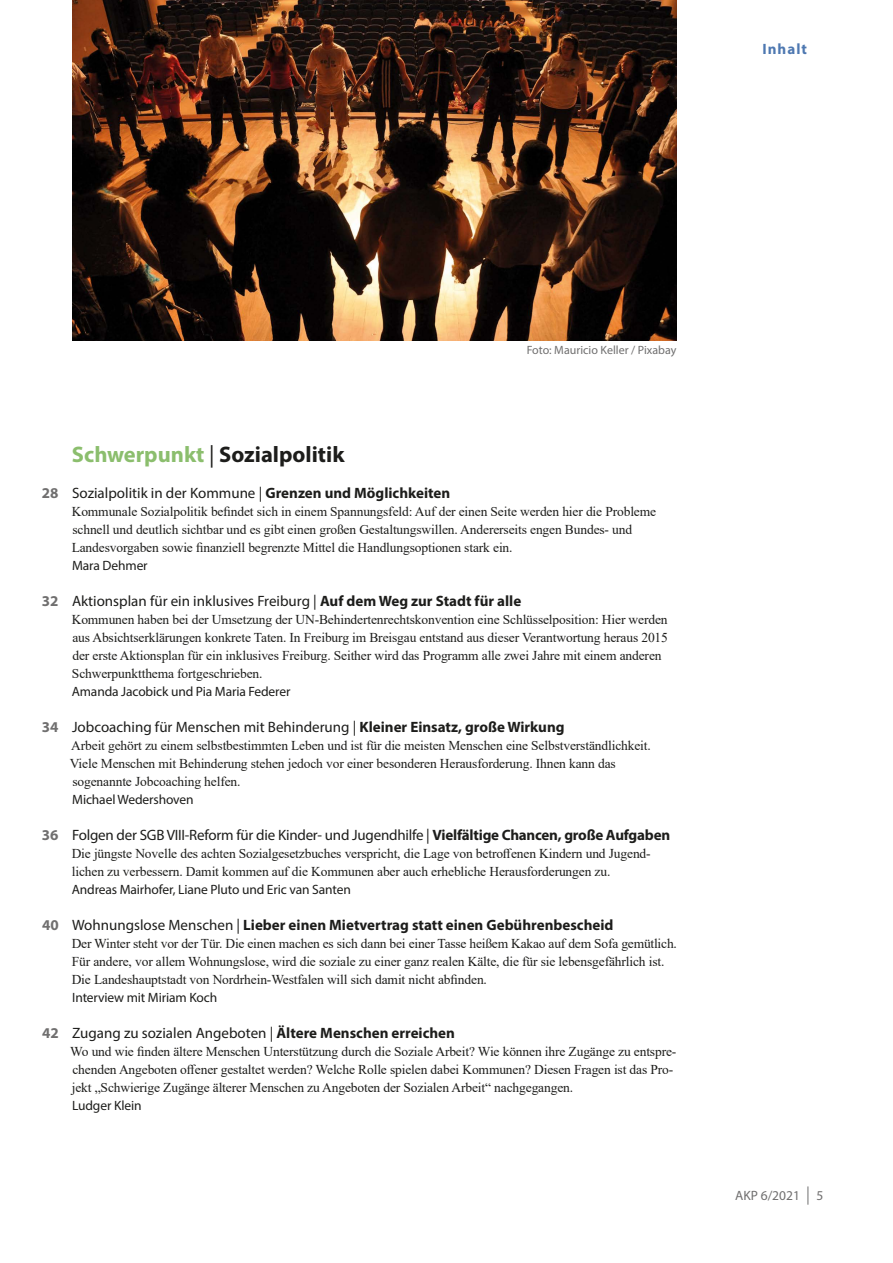
<style>
.page{position:relative;width:893px;height:1263px;background:#fff}
.page>*{position:absolute;margin:0;border:0;box-sizing:border-box;transform-origin:0 0}
.t1{font:700 22.5px "Myriad Pro";color:#1d1d1b}
.t2{font:15px "Myriad Pro";color:#1d1d1b}
.t3{font:700 15px "Myriad Pro";color:#1d1d1b}
.t4{font:700 15px "Myriad Pro";letter-spacing:.07em;color:#4e78b1}
.t5{font:13.5px/18px "Times New Roman";letter-spacing:-.01em;color:#1d1d1b}
.t6{font:13.5px "Myriad Pro";letter-spacing:-.01em;color:#1d1d1b}
.t7{font:13.5px "Myriad Pro";color:#706f6f}
.t8{font:12px "Myriad Pro";color:#706f6f}
.s1{color:#8bbe6d}
.s2{font-weight:400}
.s3{font-weight:700;color:#706f6f}
.s4{font-weight:700}
.s5{color:#706f6f}
</style>
<div class="page">
<svg style="left:807px;top:1186px;width:1px;height:19px"></svg>
<img style="left:72px;top:0;width:605px;height:341px">
<p class="t4" style="left:762px;top:39px;width:46px">Inhalt</p>
<p class="t8" style="left:527px;top:342px;width:151px">Foto: Mauricio Keller / Pixabay</p>
<h1 class="t1" style="left:72px;top:439px;width:274px"><span class="s1">Schwerpunkt</span> <span class="s2">|</span> Sozialpolitik</h1>
<p class="t2" style="left:42px;top:483px;width:410px"><span class="s3">28</span> Sozialpolitik in der Kommune | <span class="s4">Grenzen und Möglichkeiten</span></p>
<p class="t5" style="left:72px;top:502px;width:586px">Kommunale Sozialpolitik befindet sich in einem Spannungsfeld: Auf der einen Seite werden hier die Probleme schnell und deutlich sichtbar und es gibt einen großen Gestaltungswillen. Andererseits engen Bundes- und<br>Landesvorgaben sowie finanziell begrenzte Mittel die Handlungsoptionen stark ein.</p>
<p class="t6" style="left:72px;top:557px;width:77px">Mara Dehmer</p>
<p class="t2" style="left:42px;top:591px;width:481px"><span class="s3">32</span> Aktionsplan für ein inklusives Freiburg | <span class="s4">Auf dem Weg zur Stadt für alle</span></p>
<p class="t5" style="left:72px;top:610px;width:598px">Kommunen haben bei der Umsetzung der UN-Behindertenrechtskonvention eine Schlüsselposition: Hier werden aus Absichtserklärungen konkrete Taten. In Freiburg im Breisgau entstand aus dieser Verantwortung heraus 2015 der erste Aktionsplan für ein inklusives Freiburg. Seither wird das Programm alle zwei Jahre mit einem anderen Schwerpunktthema fortgeschrieben.</p>
<p class="t6" style="left:72px;top:683px;width:220px">Amanda Jacobick und Pia Maria Federer</p>
<p class="t2" style="left:42px;top:717px;width:524px"><span class="s3">34</span> Jobcoaching für Menschen mit Behinderung | <span class="s4">Kleiner Einsatz, große Wirkung</span></p>
<p class="t5" style="left:70px;top:736px;width:583px">Arbeit gehört zu einem selbstbestimmten Leben und ist für die meisten Menschen eine Selbstverständlichkeit.<br>Viele Menschen mit Behinderung stehen jedoch vor einer besonderen Herausforderung. Ihnen kann das sogenannte Jobcoaching helfen.</p>
<p class="t6" style="left:72px;top:791px;width:123px">Michael Wedershoven</p>
<p class="t2" style="left:42px;top:825px;width:630px"><span class="s3">36</span> Folgen der SGB VIII-Reform für die Kinder- und Jugendhilfe | <span class="s4">Vielfältige Chancen, große Aufgaben</span></p>
<p class="t5" style="left:72px;top:844px;width:579px">Die jüngste Novelle des achten Sozialgesetzbuches verspricht, die Lage von betroffenen Kindern und Jugend&shy;lichen zu verbessern. Damit kommen auf die Kommunen aber auch erhebliche Herausforderungen zu.</p>
<p class="t6" style="left:72px;top:881px;width:281px">Andreas Mairhofer, Liane Pluto und Eric van Santen</p>
<p class="t3" style="left:42px;top:915px;width:573px"><span class="s5">40</span> <span class="s2">Wohnungslose Menschen |</span> Lieber einen Mietvertrag statt einen Gebührenbescheid</p>
<p class="t5" style="left:72px;top:934px;width:607px">Der Winter steht vor der Tür. Die einen machen es sich dann bei einer Tasse heißem Kakao auf dem Sofa gemütlich.<br>Für andere, vor allem Wohnungslose, wird die soziale zu einer ganz realen Kälte, die für sie lebensgefährlich ist.<br>Die Landeshauptstadt von Nordrhein-Westfalen will sich damit nicht abfinden.</p>
<p class="t6" style="left:72px;top:989px;width:147px">Interview mit Miriam Koch</p>
<p class="t2" style="left:42px;top:1023px;width:414px"><span class="s3">42</span> Zugang zu sozialen Angeboten | <span class="s4">Ältere Menschen erreichen</span></p>
<p class="t5" style="left:70px;top:1042px;width:608px">Wo und wie finden ältere Menschen Unterstützung durch die Soziale Arbeit? Wie können ihre Zugänge zu entspre&shy;chenden Angeboten offener gestaltet werden? Welche Rolle spielen dabei Kommunen? Diesen Fragen ist das Pro&shy;jekt „Schwierige Zugänge älterer Menschen zu Angeboten der Sozialen Arbeit“ nachgegangen.</p>
<p class="t6" style="left:72px;top:1097px;width:71px">Ludger Klein</p>
<p class="t7" style="left:735px;top:1187px;width:66px">AKP 6/2021</p>
<p class="t7" style="left:816px;top:1187px;width:8px">5</p>
</div>
